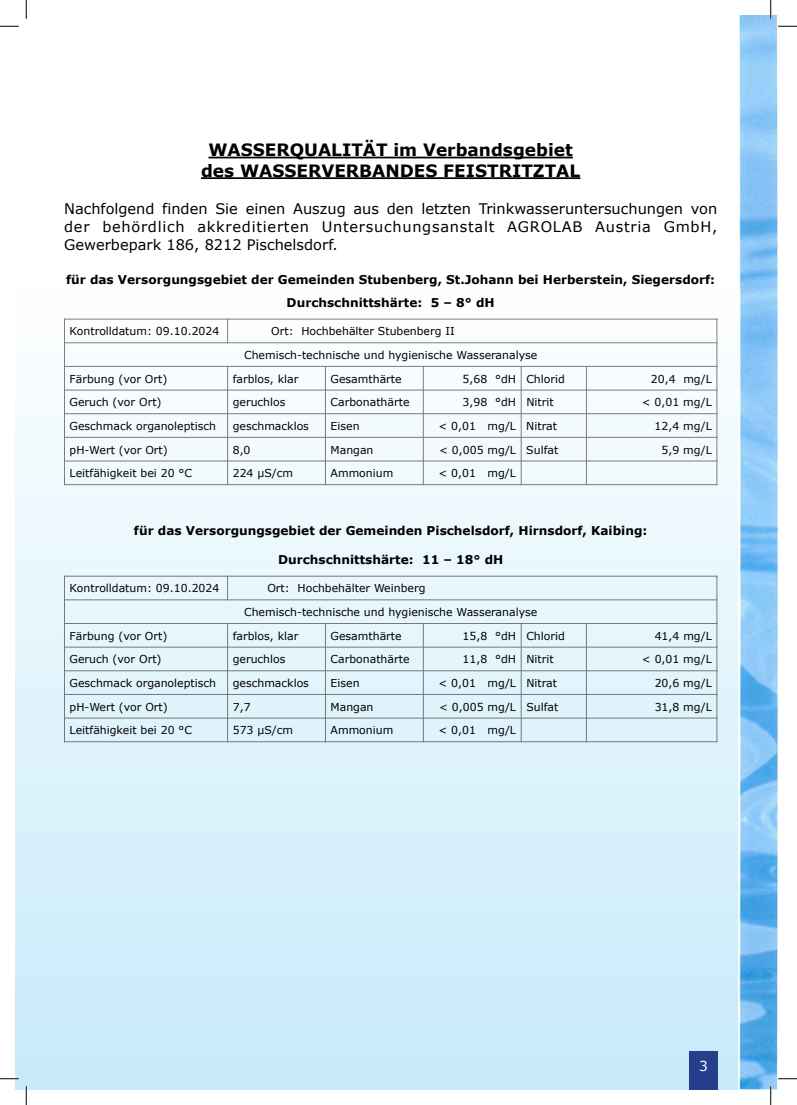
<style>
.page{position:relative;width:797px;height:1105px;background:#fff}
.page>*{position:absolute;margin:0;border:0;box-sizing:border-box;transform-origin:0 0}
.t1{font:700 17px/20.6px "Verdana";color:#000;text-align:center}
.t2{font:14.5px/18.1px "Verdana";color:#000;text-align:justify}
.t3{font:13.75px "Verdana";color:#fff}
.t4{font:700 12.12px/23px "Verdana";color:#000;text-align:center}
.t5{font:10.88px/23.6px "Verdana";color:#000}
</style>
<div class="page">
<svg style="left:16px;top:415px;width:10px;height:674px;background:#ddf2fb"></svg>
<div style="left:26px;top:278px;width:712px;height:811px;background:linear-gradient(to bottom,#fefffe,#c6eafa)"></div>
<img style="left:738px;top:16px;width:43px;height:1073px">
<div style="left:689px;top:1051px;width:28px;height:38px;background:#253f8e"></div>
<div style="left:62px;top:105px;width:666px;height:943px;background:linear-gradient(to bottom,#fff,#caebfa)"></div>
<hr style="left:208px;top:157px;width:365px;height:1px;background:#000">
<hr style="left:201px;top:177px;width:379px;height:2px;background:#000">
<svg style="left:227px;top:318px;width:1px;height:24px"></svg>
<hr style="left:227px;top:366px;width:1px;height:119px;background:#808080">
<hr style="left:325px;top:366px;width:1px;height:119px;background:#808080">
<hr style="left:423px;top:366px;width:1px;height:119px;background:#808080">
<hr style="left:521px;top:366px;width:1px;height:119px;background:#808080">
<hr style="left:586px;top:366px;width:1px;height:119px;background:#808080">
<hr style="left:64px;top:342px;width:653px;height:1px;background:#808080">
<hr style="left:64px;top:366px;width:653px;height:1px;background:#808080">
<hr style="left:64px;top:390px;width:653px;height:1px;background:#808080">
<hr style="left:64px;top:413px;width:653px;height:1px;background:#808080">
<hr style="left:64px;top:437px;width:653px;height:1px;background:#808080">
<hr style="left:64px;top:461px;width:653px;height:1px;background:#808080">
<hr style="left:64px;top:318px;width:1px;height:167px;background:#808080">
<hr style="left:716px;top:318px;width:1px;height:167px;background:#808080">
<hr style="left:64px;top:319px;width:653px;height:1px;background:#808080">
<hr style="left:64px;top:484px;width:653px;height:1px;background:#808080">
<svg style="left:227px;top:577px;width:1px;height:22px"></svg>
<hr style="left:227px;top:623px;width:1px;height:119px;background:#808080">
<hr style="left:325px;top:623px;width:1px;height:119px;background:#808080">
<hr style="left:423px;top:623px;width:1px;height:119px;background:#808080">
<hr style="left:521px;top:623px;width:1px;height:119px;background:#808080">
<hr style="left:586px;top:623px;width:1px;height:119px;background:#808080">
<hr style="left:64px;top:599px;width:653px;height:1px;background:#808080">
<hr style="left:64px;top:623px;width:653px;height:1px;background:#808080">
<hr style="left:64px;top:647px;width:653px;height:1px;background:#808080">
<hr style="left:64px;top:670px;width:653px;height:1px;background:#808080">
<hr style="left:64px;top:694px;width:653px;height:1px;background:#808080">
<hr style="left:64px;top:718px;width:653px;height:1px;background:#808080">
<hr style="left:64px;top:576px;width:1px;height:166px;background:#808080">
<hr style="left:716px;top:576px;width:1px;height:166px;background:#808080">
<hr style="left:64px;top:576px;width:653px;height:1px;background:#808080">
<hr style="left:64px;top:741px;width:653px;height:1px;background:#808080">
<svg style="left:0;top:25px;width:19px;height:2px"></svg>
<svg style="left:778px;top:25px;width:19px;height:2px"></svg>
<svg style="left:0;top:1078px;width:19px;height:1px"></svg>
<svg style="left:778px;top:1078px;width:19px;height:1px"></svg>
<svg style="left:25px;top:0;width:2px;height:19px"></svg>
<svg style="left:25px;top:1086px;width:2px;height:19px"></svg>
<svg style="left:770px;top:0;width:1px;height:19px"></svg>
<svg style="left:770px;top:1086px;width:1px;height:19px"></svg>
<h1 class="t1" style="left:201px;top:140px;width:381px">WASSERQUALITÄT im Verbandsgebiet des WASSERVERBANDES FEISTRITZTAL</h1>
<h2 class="t2" style="left:64px;top:200px;width:654px">Nachfolgend finden Sie einen Auszug aus den letzten Trinkwasseruntersuchungen von der behördlich akkreditierten Untersuchungsanstalt AGROLAB Austria GmbH, Gewerbepark 186, 8212 Pischelsdorf.</h2>
<p class="t4" style="left:66px;top:268px;width:650px">für das Versorgungsgebiet der Gemeinden Stubenberg, St.Johann bei Herberstein, Siegersdorf:<br>Durchschnittshärte: 5 – 8° dH</p>
<p class="t5" style="left:70px;top:320px;width:151px">Kontrolldatum: 09.10.2024</p>
<p class="t5" style="left:244px;top:320px;width:295px;text-indent:27px">Ort: Hochbehälter Stubenberg II<br>Chemisch-technische und hygienische Wasseranalyse</p>
<p class="t5" style="left:70px;top:367px;width:99px">Färbung (vor Ort)</p>
<p class="t5" style="left:233px;top:367px;width:67px">farblos, klar</p>
<p class="t5" style="left:330px;top:367px;width:73px">Gesamthärte</p>
<p class="t5" style="left:462px;top:367px;width:104px">5,68 °dH Chlorid</p>
<p class="t5" style="left:651px;top:367px;width:62px">20,4 mg/L</p>
<p class="t5" style="left:70px;top:391px;width:93px">Geruch (vor Ort)</p>
<p class="t5" style="left:233px;top:391px;width:54px">geruchlos</p>
<p class="t5" style="left:330px;top:391px;width:80px">Carbonathärte</p>
<p class="t5" style="left:462px;top:391px;width:93px">3,98 °dH Nitrit</p>
<p class="t5" style="left:642px;top:391px;width:71px">&lt; 0,01 mg/L</p>
<p class="t5" style="left:70px;top:414px;width:148px">Geschmack organoleptisch</p>
<p class="t5" style="left:233px;top:414px;width:78px">geschmacklos</p>
<p class="t5" style="left:330px;top:414px;width:30px">Eisen</p>
<p class="t5" style="left:438px;top:414px;width:120px">&lt; 0,01 mg/L Nitrat</p>
<p class="t5" style="left:654px;top:414px;width:59px">12,4 mg/L</p>
<p class="t5" style="left:70px;top:438px;width:100px">pH-Wert (vor Ort)</p>
<p class="t5" style="left:233px;top:438px;width:19px">8,0</p>
<p class="t5" style="left:330px;top:438px;width:44px">Mangan</p>
<p class="t5" style="left:439px;top:438px;width:121px">&lt; 0,005 mg/L Sulfat</p>
<p class="t5" style="left:661px;top:438px;width:52px">5,9 mg/L</p>
<p class="t5" style="left:70px;top:462px;width:124px">Leitfähigkeit bei 20 °C</p>
<p class="t5" style="left:233px;top:462px;width:62px">224 µS/cm</p>
<p class="t5" style="left:330px;top:462px;width:64px">Ammonium</p>
<p class="t5" style="left:438px;top:462px;width:79px">&lt; 0,01 mg/L</p>
<p class="t4" style="left:134px;top:519px;width:515px">für das Versorgungsgebiet der Gemeinden Pischelsdorf, Hirnsdorf, Kaibing:</p>
<p class="t4" style="left:278px;top:548px;width:227px">Durchschnittshärte: 11 – 18° dH</p>
<p class="t5" style="left:70px;top:577px;width:151px">Kontrolldatum: 09.10.2024</p>
<p class="t5" style="left:244px;top:577px;width:295px;text-indent:23px">Ort: Hochbehälter Weinberg<br>Chemisch-technische und hygienische Wasseranalyse</p>
<p class="t5" style="left:70px;top:624px;width:99px">Färbung (vor Ort)</p>
<p class="t5" style="left:233px;top:624px;width:67px">farblos, klar</p>
<p class="t5" style="left:330px;top:624px;width:73px">Gesamthärte</p>
<p class="t5" style="left:462px;top:624px;width:104px">15,8 °dH Chlorid</p>
<p class="t5" style="left:654px;top:624px;width:59px">41,4 mg/L</p>
<p class="t5" style="left:70px;top:648px;width:93px">Geruch (vor Ort)</p>
<p class="t5" style="left:233px;top:648px;width:54px">geruchlos</p>
<p class="t5" style="left:330px;top:648px;width:80px">Carbonathärte</p>
<p class="t5" style="left:462px;top:648px;width:93px">11,8 °dH Nitrit</p>
<p class="t5" style="left:642px;top:648px;width:71px">&lt; 0,01 mg/L</p>
<p class="t5" style="left:70px;top:671px;width:148px">Geschmack organoleptisch</p>
<p class="t5" style="left:233px;top:671px;width:78px">geschmacklos</p>
<p class="t5" style="left:330px;top:671px;width:30px">Eisen</p>
<p class="t5" style="left:438px;top:671px;width:120px">&lt; 0,01 mg/L Nitrat</p>
<p class="t5" style="left:654px;top:671px;width:59px">20,6 mg/L</p>
<p class="t5" style="left:70px;top:695px;width:100px">pH-Wert (vor Ort)</p>
<p class="t5" style="left:233px;top:695px;width:19px">7,7</p>
<p class="t5" style="left:330px;top:695px;width:44px">Mangan</p>
<p class="t5" style="left:439px;top:695px;width:121px">&lt; 0,005 mg/L Sulfat</p>
<p class="t5" style="left:654px;top:695px;width:59px">31,8 mg/L</p>
<p class="t5" style="left:70px;top:719px;width:124px">Leitfähigkeit bei 20 °C</p>
<p class="t5" style="left:233px;top:719px;width:62px">573 µS/cm</p>
<p class="t5" style="left:330px;top:719px;width:64px">Ammonium</p>
<p class="t5" style="left:438px;top:719px;width:79px">&lt; 0,01 mg/L</p>
<p class="t3" style="left:699px;top:1057px;width:10px">3</p>
</div>
